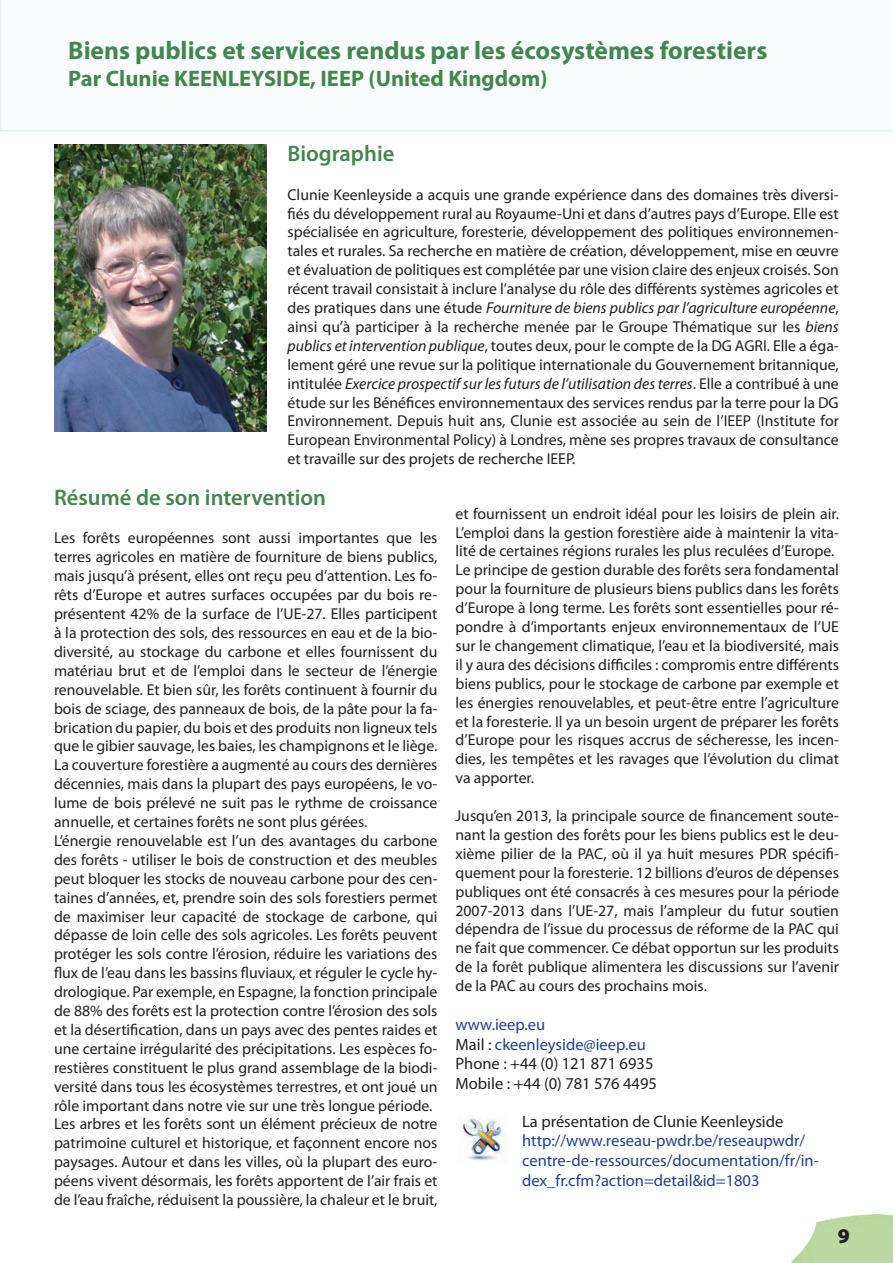
<style>
.page{position:relative;width:893px;height:1263px;background:#fff}
.page>*{position:absolute;margin:0;border:0;box-sizing:border-box;transform-origin:0 0}
.t1{font:700 25.5px "Myriad Pro";color:#43864f}
.t2{font:700 22.5px "Myriad Pro";color:#43864f}
.t3{font:600 22.5px "Myriad Pro";color:#43864f}
.t4{font:900 21px "Myriad Pro";color:#231f20}
.t5{font:16.5px/19.8px "Myriad Pro";color:#231f20}
.t6{font:16.5px/19.8px "Myriad Pro";color:#253f8e}
.t7{font:15.75px/18.9px "Myriad Pro";color:#231f20}
.s1{font-style:italic}
.s2{color:#253f8e}
</style>
<div class="page">
<img style="left:790px;top:1214px;width:103px;height:49px">
<svg style="left:0;top:0;width:893px;height:132px"></svg>
<img style="left:462px;top:1115px;width:45px;height:45px">
<img style="left:54px;top:144px;width:212px;height:288px">
<h1 class="t1" style="left:68px;top:34px;width:701px">Biens publics et services rendus par les écosystèmes forestiers</h1>
<h2 class="t2" style="left:68px;top:64px;width:481px">Par Clunie KEENLEYSIDE, IEEP (United Kingdom)</h2>
<h2 class="t3" style="left:287px;top:139px;width:108px">Biographie</h2>
<p class="t7" style="left:287px;top:185px;width:553px;text-align:justify">Clunie Keenleyside a acquis une grande expérience dans des domaines très diversi&shy;fiés du développement rural au Royaume-Uni et dans d’autres pays d’Europe. Elle est spécialisée en agriculture, foresterie, développement des politiques environnemen&shy;tales et rurales. Sa recherche en matière de création, développement, mise en œuvre et évaluation de politiques est complétée par une vision claire des enjeux croisés. Son récent travail consistait à inclure l’analyse du rôle des différents systèmes agricoles et des pratiques dans une étude <span class="s1">Fourniture de biens publics par l’agriculture européenne</span>, ainsi qu’à participer à la recherche menée par le Groupe Thématique sur les <span class="s1">biens publics et intervention publique</span>, toutes deux, pour le compte de la DG AGRI. Elle a éga&shy;lement géré une revue sur la politique internationale du Gouvernement britannique, intitulée <span class="s1">Exercice prospectif sur les futurs de l’utilisation des terres</span>. Elle a contribué à une étude sur les Bénéfices environnementaux des services rendus par la terre pour la DG Environnement. Depuis huit ans, Clunie est associée au sein de l’IEEP (Institute for European Environmental Policy) à Londres, mène ses propres travaux de consultance et travaille sur des projets de recherche IEEP.</p>
<h2 class="t3" style="left:54px;top:483px;width:274px">Résumé de son intervention</h2>
<p class="t7" style="left:54px;top:528px;width:385px">Les forêts européennes sont aussi importantes que les terres agricoles en matière de fourniture de biens publics, mais jusqu’à présent, elles ont reçu peu d’attention. Les fo&shy;rêts d’Europe et autres surfaces occupées par du bois re&shy;présentent 42% de la surface de l’UE-27. Elles participent à la protection des sols, des ressources en eau et de la bio&shy;diversité, au stockage du carbone et elles fournissent du matériau brut et de l’emploi dans le secteur de l’énergie renouvelable. Et bien sûr, les forêts continuent à fournir du bois de sciage, des panneaux de bois, de la pâte pour la fa&shy;brication du papier, du bois et des produits non ligneux tels que le gibier sauvage, les baies, les champignons et le liège.<br>La couverture forestière a augmenté au cours des dernières décennies, mais dans la plupart des pays européens, le vo&shy;lume de bois prélevé ne suit pas le rythme de croissance annuelle, et certaines forêts ne sont plus gérées.<br>L’énergie renouvelable est l’un des avantages du carbone des forêts - utiliser le bois de construction et des meubles peut bloquer les stocks de nouveau carbone pour des cen&shy;taines d’années, et, prendre soin des sols forestiers permet de maximiser leur capacité de stockage de carbone, qui dépasse de loin celle des sols agricoles. Les forêts peuvent protéger les sols contre l’érosion, réduire les variations des flux de l’eau dans les bassins fluviaux, et réguler le cycle hy&shy;drologique. Par exemple, en Espagne, la fonction principale de 88% des forêts est la protection contre l’érosion des sols et la désertification, dans un pays avec des pentes raides et une certaine irrégularité des précipitations. Les espèces fo&shy;restières constituent le plus grand assemblage de la biodi&shy;versité dans tous les écosystèmes terrestres, et ont joué un rôle important dans notre vie sur une très longue période.<br>Les arbres et les forêts sont un élément précieux de notre patrimoine culturel et historique, et façonnent encore nos paysages. Autour et dans les villes, où la plupart des euro&shy;péens vivent désormais, les forêts apportent de l’air frais et de l’eau fraîche, réduisent la poussière, la chaleur et le bruit,</p>
<p class="t7" style="left:455px;top:504px;width:385px">et fournissent un endroit idéal pour les loisirs de plein air.<br>L’emploi dans la gestion forestière aide à maintenir la vita&shy;lité de certaines régions rurales les plus reculées d’Europe.<br>Le principe de gestion durable des forêts sera fondamental pour la fourniture de plusieurs biens publics dans les forêts d’Europe à long terme. Les forêts sont essentielles pour ré&shy;pondre à d’importants enjeux environnementaux de l’UE sur le changement climatique, l’eau et la biodiversité, mais il y aura des décisions difficiles : compromis entre différents biens publics, pour le stockage de carbone par exemple et les énergies renouvelables, et peut-être entre l’agriculture et la foresterie. Il ya un besoin urgent de préparer les forêts d’Europe pour les risques accrus de sécheresse, les incen&shy;dies, les tempêtes et les ravages que l’évolution du climat va apporter.</p>
<p class="t7" style="left:455px;top:806px;width:385px;text-align:justify">Jusqu’en 2013, la principale source de financement soute&shy;nant la gestion des forêts pour les biens publics est le deu&shy;xième pilier de la PAC, où il ya huit mesures PDR spécifi&shy;quement pour la foresterie. 12 billions d’euros de dépenses publiques ont été consacrés à ces mesures pour la période 2007-2013 dans l’UE-27, mais l’ampleur du futur soutien dépendra de l’issue du processus de réforme de la PAC qui ne fait que commencer. Ce débat opportun sur les produits de la forêt publique alimentera les discussions sur l’avenir de la PAC au cours des prochains mois.</p>
<p class="t5" style="left:455px;top:1014px;width:203px"><span class="s2">www.ieep.eu<br></span>Mail : <span class="s2">ckeenleyside@ieep.eu<br></span>Phone : +44 (0) 121 871 6935<br>Mobile : +44 (0) 781 576 4495</p>
<p class="t5" style="left:522px;top:1111px;width:263px">La présentation de Clunie Keenleyside</p>
<p class="t6" style="left:522px;top:1130px;width:298px">http://www.reseau-pwdr.be/reseaupwdr/ centre-de-ressources/documentation/fr/in&shy;dex_fr.cfm?action=detail&amp;id=1803</p>
<h3 class="t4" style="left:838px;top:1224px;width:14px">9</h3>
</div>
